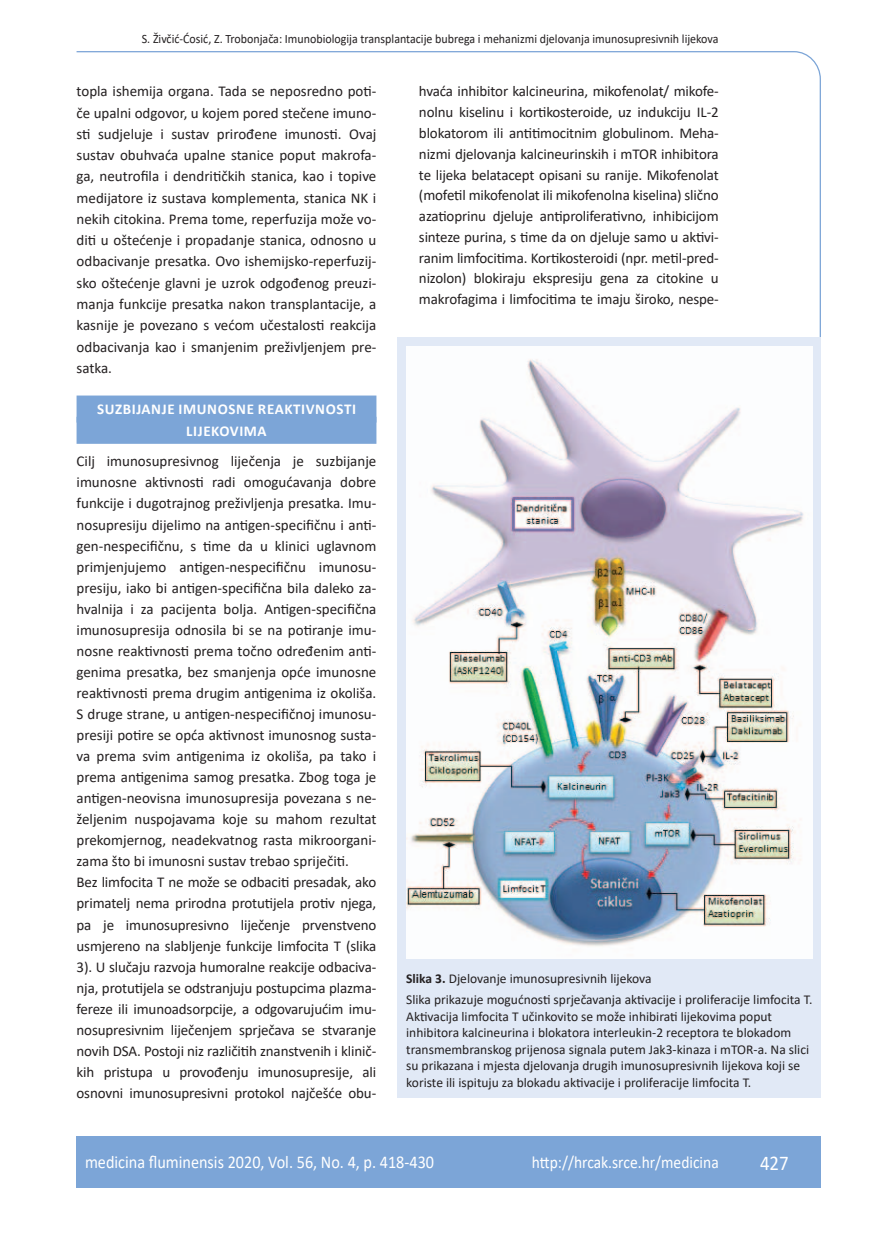
<style>
.page{position:relative;width:872px;height:1234px;background:#fff}
.page>*{position:absolute;margin:0;border:0;box-sizing:border-box;transform-origin:0 0}
.t1{font:21px "Calibri";color:#fff;scale:.9 1}
.t2{font:18px "Calibri";color:#fff;scale:.9 1}
.t3{font:17.25px "Calibri";color:#fff;scale:.9 1}
.osnovni_tekst{font:15px/21px "Calibri";letter-spacing:-.01em;color:#231f20;text-align:justify}
.naslov_ruler{font:700 15px "Calibri";letter-spacing:.04em;color:#fff}
.potpis_slika{font:13.5px/16.5px "Calibri";color:#231f20}
.glava{font:12.75px "Calibri";color:#231f20;scale:.94 1}
.s1{font-weight:700}
</style>
<div class="page">
<svg style="left:76px;top:51px;width:745px;height:287px"></svg>
<div style="left:77px;top:1135px;width:744px;height:51px;background:#7ca5d7"></div>
<div style="left:77px;top:395px;width:299px;height:27px;background:#7ca5d7"></div>
<div style="left:77px;top:416px;width:299px;height:27px;background:#7ca5d7"></div>
<div style="left:398px;top:337px;width:423px;height:760px;background:#e1e9f6"></div>
<img style="left:406px;top:346px;width:406px;height:612px">
<p class="glava" style="left:142px;top:29px;width:615px">S. Živčić-Ćosić, Z. Trobonjača: Imunobiologija transplantacije bubrega i mehanizmi djelovanja imunosupresivnih lijekova</p>
<p class="osnovni_tekst" style="left:77px;top:80px;width:301px">topla ishemija organa. Tada se neposredno poti&shy;če upalni odgovor, u kojem pored stečene imuno&shy;sti sudjeluje i sustav prirođene imunosti. Ovaj sustav obuhvaća upalne stanice poput makrofa&shy;ga, neutrofila i dendritičkih stanica, kao i topive medijatore iz sustava komplementa, stanica NK i nekih citokina. Prema tome, reperfuzija može vo&shy;diti u oštećenje i propadanje stanica, odnosno u odbacivanje presatka. Ovo ishemijsko-reperfuzij&shy;sko oštećenje glavni je uzrok odgođenog preuzi&shy;manja funkcije presatka nakon transplantacije, a kasnije je povezano s većom učestalosti reakcija odbacivanja kao i smanjenim preživljenjem pre&shy;satka.</p>
<p class="naslov_ruler" style="left:97px;top:398px;width:260px">SUZBIJANJE IMUNOSNE REAKTIVNOSTI</p>
<p class="naslov_ruler" style="left:186px;top:420px;width:82px">LIJEKOVIMA</p>
<p class="osnovni_tekst" style="left:77px;top:450px;width:301px">Cilj imunosupresivnog liječenja je suzbijanje imunosne aktivnosti radi omogućavanja dobre funkcije i dugotrajnog preživljenja presatka. Imu&shy;nosupresiju dijelimo na antigen-specifičnu i anti&shy;gen-nespecifičnu, s time da u klinici uglavnom primjenjujemo antigen-nespecifičnu imunosu&shy;presiju, iako bi antigen-specifična bila daleko za&shy;hvalnija i za pacijenta bolja. Antigen-specifična imunosupresija odnosila bi se na potiranje imu&shy;nosne reaktivnosti prema točno određenim anti&shy;genima presatka, bez smanjenja opće imunosne reaktivnosti prema drugim antigenima iz okoliša.<br>S druge strane, u antigen-nespecifičnoj imunosu&shy;presiji potire se opća aktivnost imunosnog susta&shy;va prema svim antigenima iz okoliša, pa tako i prema antigenima samog presatka. Zbog toga je antigen-neovisna imunosupresija povezana s ne&shy;željenim nuspojavama koje su mahom rezultat prekomjernog, neadekvatnog rasta mikroorgani&shy;zama što bi imunosni sustav trebao spriječiti.</p>
<p class="osnovni_tekst" style="left:77px;top:871px;width:301px">Bez limfocita T ne može se odbaciti presadak, ako primatelj nema prirodna protutijela protiv njega, pa je imunosupresivno liječenje prvenstveno usmjereno na slabljenje funkcije limfocita T (slika 3). U slučaju razvoja humoralne reakcije odbaciva&shy;nja, protutijela se odstranjuju postupcima plazma&shy;fereze ili imunoadsorpcije, a odgovarujućim imu&shy;nosupresivnim liječenjem sprječava se stvaranje novih DSA. Postoji niz različitih znanstvenih i klinič&shy;kih pristupa u provođenju imunosupresije, ali osnovni imunosupresivni protokol najčešće obu-</p>
<p class="osnovni_tekst" style="left:419px;top:81px;width:301px">hvaća inhibitor kalcineurina, mikofenolat/ mikofe&shy;nolnu kiselinu i kortikosteroide, uz indukciju IL-2 blokatorom ili antitimocitnim globulinom. Meha&shy;nizmi djelovanja kalcineurinskih i mTOR inhibitora te lijeka belatacept opisani su ranije. Mikofenolat (mofetil mikofenolat ili mikofenolna kiselina) slično azatioprinu djeluje antiproliferativno, inhibicijom sinteze purina, s time da on djeluje samo u aktivi&shy;ranim limfocitima. Kortikosteroidi (npr. metil-pred&shy;nizolon) blokiraju ekspresiju gena za citokine u makrofagima i limfocitima te imaju široko, nespe-</p>
<p class="potpis_slika" style="left:406px;top:970px;width:247px"><span class="s1">Slika 3.</span> Djelovanje imunosupresivnih lijekova</p>
<p class="potpis_slika" style="left:406px;top:990px;width:408px">Slika prikazuje mogućnosti sprječavanja aktivacije i proliferacije limfocita T.<br>Aktivacija limfocita T učinkovito se može inhibirati lijekovima poput inhibitora kalcineurina i blokatora interleukin-2 receptora te blokadom transmembranskog prijenosa signala putem Jak3-kinaza i mTOR-a. Na slici su prikazana i mjesta djelovanja drugih imunosupresivnih lijekova koji se koriste ili ispituju za blokadu aktivacije i proliferacije limfocita T.</p>
<p class="t2" style="left:85px;top:1149px;width:389px">medicina fluminensis 2020, Vol. 56, No. 4, p. 418-430</p>
<p class="t3" style="left:532px;top:1150px;width:209px">http://hrcak.srce.hr/medicina</p>
<p class="t1" style="left:760px;top:1147px;width:33px">427</p>
</div>
